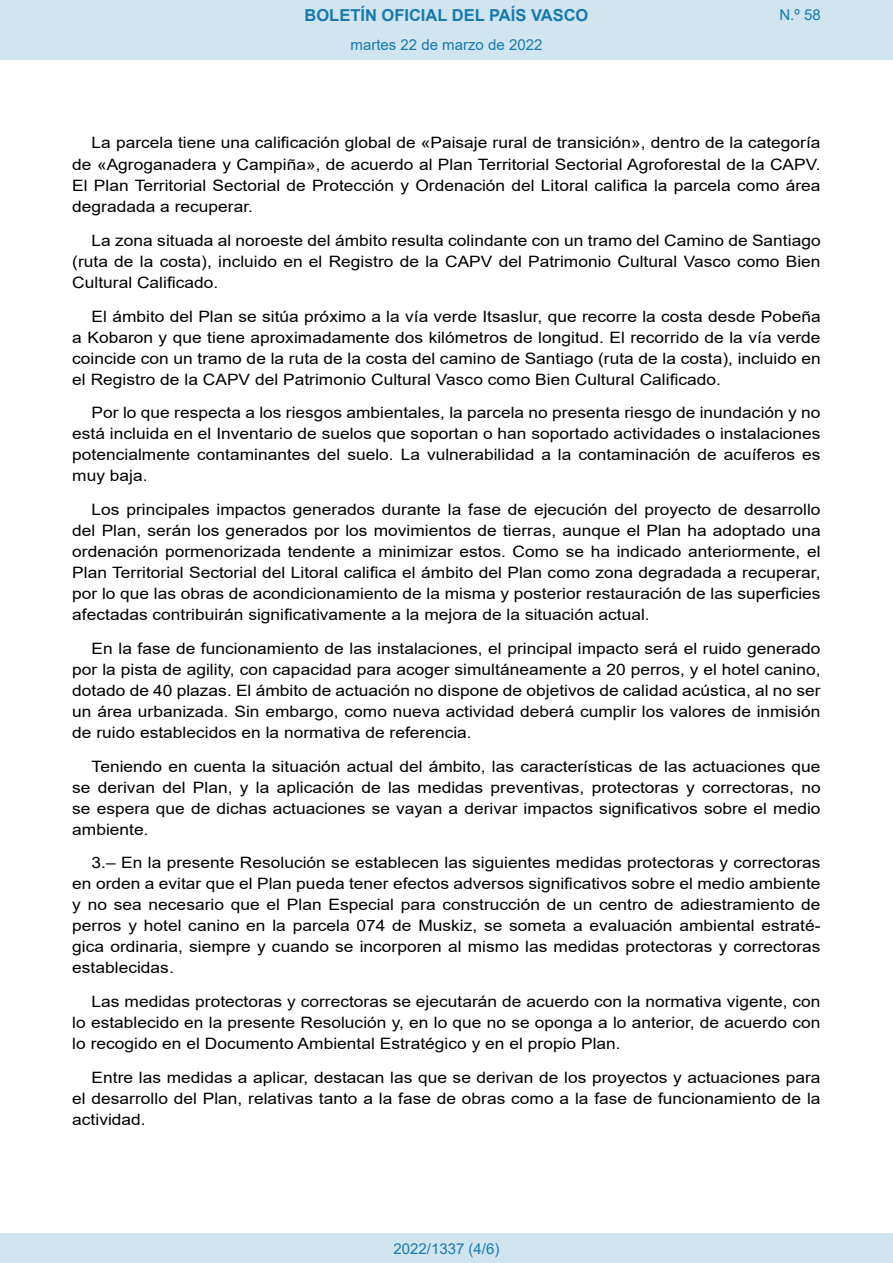
<style>
.page{position:relative;width:893px;height:1263px;background:#fff}
.page>*{position:absolute;margin:0;border:0;box-sizing:border-box;transform-origin:0 0}
.t1{font:700 16.5px "Arial";color:#1879ad}
.BOPVDetalle{font:15.6px/21px "Arial";color:#000;text-align:justify;scale:1.11 1}
.Paginacion_Centro{font:15px "Arial";color:#1879ad}
</style>
<div class="page">
<div style="left:0;top:0;width:893px;height:60px;background:#d0e5f0"></div>
<div style="left:0;top:1233px;width:893px;height:30px;background:#d0e5f0"></div>
<p class="t1" style="left:305px;top:3px;width:285px">BOLETÍN OFICIAL DEL PAÍS VASCO</p>
<p class="Paginacion_Centro" style="left:351px;top:35px;width:193px">martes 22 de marzo de 2022</p>
<p class="Paginacion_Centro" style="left:779px;top:5px;width:43px">N.º 58</p>
<p class="BOPVDetalle" style="left:72px;top:132px;width:676px;text-indent:19px">La parcela tiene una calificación global de «Paisaje rural de transición», dentro de la categoría de «Agroganadera y Campiña», de acuerdo al Plan Territorial Sectorial Agroforestal de la CAPV.<br>El Plan Territorial Sectorial de Protección y Ordenación del Litoral califica la parcela como área degradada a recuperar.</p>
<p class="BOPVDetalle" style="left:72px;top:230px;width:676px;text-indent:19px">La zona situada al noroeste del ámbito resulta colindante con un tramo del Camino de Santiago (ruta de la costa), incluido en el Registro de la CAPV del Patrimonio Cultural Vasco como Bien Cultural Calificado.</p>
<p class="BOPVDetalle" style="left:72px;top:305px;width:676px;text-indent:19px">El ámbito del Plan se sitúa próximo a la vía verde Itsaslur, que recorre la costa desde Pobeña a Kobaron y que tiene aproximadamente dos kilómetros de longitud. El recorrido de la vía verde coincide con un tramo de la ruta de la costa del camino de Santiago (ruta de la costa), incluido en el Registro de la CAPV del Patrimonio Cultural Vasco como Bien Cultural Calificado.</p>
<p class="BOPVDetalle" style="left:72px;top:402px;width:676px;text-indent:19px">Por lo que respecta a los riesgos ambientales, la parcela no presenta riesgo de inundación y no está incluida en el Inventario de suelos que soportan o han soportado actividades o instalaciones potencialmente contaminantes del suelo. La vulnerabilidad a la contaminación de acuíferos es muy baja.</p>
<p class="BOPVDetalle" style="left:72px;top:499px;width:676px;text-indent:19px">Los principales impactos generados durante la fase de ejecución del proyecto de desarrollo del Plan, serán los generados por los movimientos de tierras, aunque el Plan ha adoptado una ordenación pormenorizada tendente a minimizar estos. Como se ha indicado anteriormente, el Plan Territorial Sectorial del Litoral califica el ámbito del Plan como zona degradada a recuperar, por lo que las obras de acondicionamiento de la misma y posterior restauración de las superficies afectadas contribuirán significativamente a la mejora de la situación actual.</p>
<p class="BOPVDetalle" style="left:72px;top:638px;width:676px;text-indent:19px">En la fase de funcionamiento de las instalaciones, el principal impacto será el ruido generado por la pista de agility, con capacidad para acoger simultáneamente a 20 perros, y el hotel canino, dotado de 40 plazas. El ámbito de actuación no dispone de objetivos de calidad acústica, al no ser un área urbanizada. Sin embargo, como nueva actividad deberá cumplir los valores de inmisión de ruido establecidos en la normativa de referencia.</p>
<p class="BOPVDetalle" style="left:72px;top:755px;width:676px;text-indent:19px">Teniendo en cuenta la situación actual del ámbito, las características de las actuaciones que se derivan del Plan, y la aplicación de las medidas preventivas, protectoras y correctoras, no se espera que de dichas actuaciones se vayan a derivar impactos significativos sobre el medio ambiente.</p>
<p class="BOPVDetalle" style="left:72px;top:852px;width:676px;text-indent:19px">3.– En la presente Resolución se establecen las siguientes medidas protectoras y correctoras en orden a evitar que el Plan pueda tener efectos adversos significativos sobre el medio ambiente y no sea necesario que el Plan Especial para construcción de un centro de adiestramiento de perros y hotel canino en la parcela 074 de Muskiz, se someta a evaluación ambiental estraté&shy;gica ordinaria, siempre y cuando se incorporen al mismo las medidas protectoras y correctoras establecidas.</p>
<p class="BOPVDetalle" style="left:72px;top:991px;width:676px;text-indent:19px">Las medidas protectoras y correctoras se ejecutarán de acuerdo con la normativa vigente, con lo establecido en la presente Resolución y, en lo que no se oponga a lo anterior, de acuerdo con lo recogido en el Documento Ambiental Estratégico y en el propio Plan.</p>
<p class="BOPVDetalle" style="left:72px;top:1067px;width:676px;text-indent:19px">Entre las medidas a aplicar, destacan las que se derivan de los proyectos y actuaciones para el desarrollo del Plan, relativas tanto a la fase de obras como a la fase de funcionamiento de la actividad.</p>
<p class="Paginacion_Centro" style="left:393px;top:1238px;width:107px">2022/1337 (4/6)</p>
</div>
